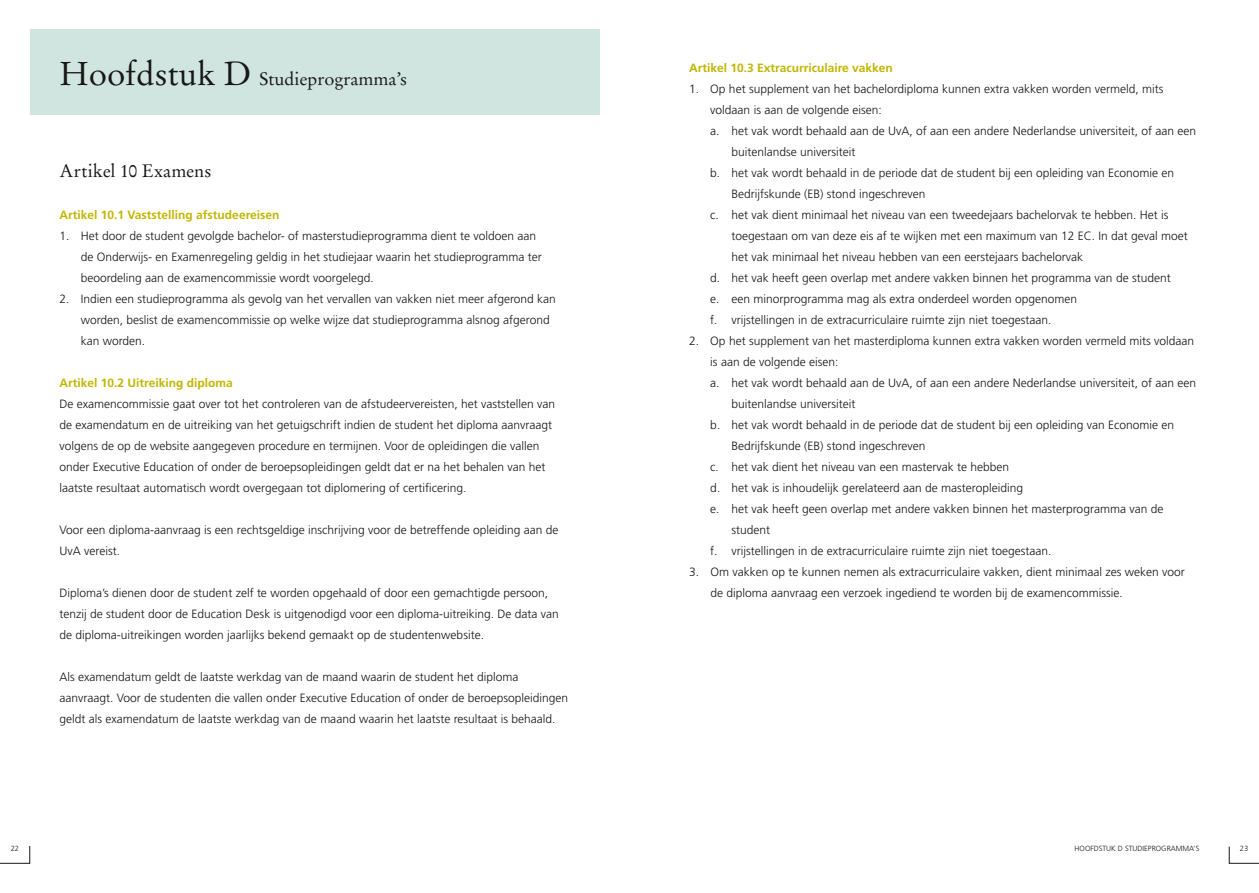
<style>
.page{position:relative;width:1259px;height:893px;background:#fff}
.page>*{position:absolute;margin:0;border:0;box-sizing:border-box;transform-origin:0 0}
.t1{font:18px "Stempel Garamond";color:#181716}
.t2{font:18px "Stempel Garamond LT";letter-spacing:.005em;color:#181716}
.t3{font:300 12px/21px "Frutiger LT";color:#181716}
.t4{font:700 12px "Frutiger LT";color:#c1b600}
.t5{font:300 7.5px "Frutiger LT";color:#181716}
.s1{font-size:33px}
</style>
<div class="page">
<svg style="left:0;top:846px;width:30px;height:18px"></svg>
<svg style="left:1228px;top:846px;width:31px;height:18px"></svg>
<div style="left:30px;top:30px;width:570px;height:85px;background:#d1e5e0"></div>
<h1 class="t1" style="left:60px;top:68px;width:349px"><span class="s1">Hoofdstuk D</span> Studieprogramma’s</h1>
<h1 class="t2" style="left:60px;top:160px;width:153px">Artikel 10 Examens</h1>
<p class="t4" style="left:60px;top:208px;width:221px">Artikel 10.1 Vaststelling afstudeereisen</p>
<p class="t3" style="left:81px;top:226px;width:462px;text-indent:-21px">1. Het door de student gevolgde bachelor- of masterstudieprogramma dient te voldoen aan de Onderwijs- en Examenregeling geldig in het studiejaar waarin het studieprogramma ter beoordeling aan de examencommissie wordt voorgelegd.</p>
<p class="t3" style="left:81px;top:289px;width:476px;text-indent:-21px">2. Indien een studieprogramma als gevolg van het vervallen van vakken niet meer afgerond kan worden, beslist de examencommissie op welke wijze dat studieprogramma alsnog afgerond kan worden.</p>
<p class="t4" style="left:60px;top:376px;width:175px">Artikel 10.2 Uitreiking diploma</p>
<p class="t3" style="left:60px;top:394px;width:497px">De examencommissie gaat over tot het controleren van de afstudeervereisten, het vaststellen van de examendatum en de uitreiking van het getuigschrift indien de student het diploma aanvraagt volgens de op de website aangegeven procedure en termijnen. Voor de opleidingen die vallen onder Executive Education of onder de beroepsopleidingen geldt dat er na het behalen van het laatste resultaat automatisch wordt overgegaan tot diplomering of certificering.</p>
<p class="t3" style="left:60px;top:520px;width:500px">Voor een diploma-aanvraag is een rechtsgeldige inschrijving voor de betreffende opleiding aan de<br>UvA vereist.</p>
<p class="t3" style="left:60px;top:583px;width:501px">Diploma’s dienen door de student zelf te worden opgehaald of door een gemachtigde persoon, tenzij de student door de Education Desk is uitgenodigd voor een diploma-uitreiking. De data van de diploma-uitreikingen worden jaarlijks bekend gemaakt op de studentenwebsite.</p>
<p class="t3" style="left:60px;top:667px;width:510px">Als examendatum geldt de laatste werkdag van de maand waarin de student het diploma aanvraagt. Voor de studenten die vallen onder Executive Education of onder de beroepsopleidingen geldt als examendatum de laatste werkdag van de maand waarin het laatste resultaat is behaald.</p>
<p class="t4" style="left:689px;top:61px;width:205px">Artikel 10.3 Extracurriculaire vakken</p>
<p class="t3" style="left:689px;top:79px;width:476px">1. Op het supplement van het bachelordiploma kunnen extra vakken worden vermeld, mits</p>
<p class="t3" style="left:710px;top:100px;width:173px">voldaan is aan de volgende eisen:</p>
<p class="t3" style="left:710px;top:121px;width:487px">a. het vak wordt behaald aan de UvA, of aan een andere Nederlandse universiteit, of aan een</p>
<p class="t3" style="left:731px;top:142px;width:126px">buitenlandse universiteit</p>
<p class="t3" style="left:710px;top:163px;width:465px">b. het vak wordt behaald in de periode dat de student bij een opleiding van Economie en</p>
<p class="t3" style="left:731px;top:184px;width:195px">Bedrijfskunde (EB) stond ingeschreven</p>
<p class="t3" style="left:710px;top:205px;width:459px">c. het vak dient minimaal het niveau van een tweedejaars bachelorvak te hebben. Het is</p>
<p class="t3" style="left:731px;top:226px;width:458px">toegestaan om van deze eis af te wijken met een maximum van 12 EC. In dat geval moet</p>
<p class="t3" style="left:731px;top:247px;width:353px">het vak minimaal het niveau hebben van een eerstejaars bachelorvak</p>
<p class="t3" style="left:710px;top:268px;width:462px">d. het vak heeft geen overlap met andere vakken binnen het programma van de student</p>
<p class="t3" style="left:710px;top:289px;width:368px">e. een minorprogramma mag als extra onderdeel worden opgenomen</p>
<p class="t3" style="left:710px;top:310px;width:343px">f. vrijstellingen in de extracurriculaire ruimte zijn niet toegestaan.</p>
<p class="t3" style="left:689px;top:331px;width:506px">2. Op het supplement van het masterdiploma kunnen extra vakken worden vermeld mits voldaan</p>
<p class="t3" style="left:710px;top:352px;width:130px">is aan de volgende eisen:</p>
<p class="t3" style="left:710px;top:373px;width:487px">a. het vak wordt behaald aan de UvA, of aan een andere Nederlandse universiteit, of aan een</p>
<p class="t3" style="left:731px;top:394px;width:126px">buitenlandse universiteit</p>
<p class="t3" style="left:710px;top:415px;width:465px">b. het vak wordt behaald in de periode dat de student bij een opleiding van Economie en</p>
<p class="t3" style="left:731px;top:436px;width:195px">Bedrijfskunde (EB) stond ingeschreven</p>
<p class="t3" style="left:710px;top:457px;width:300px">c. het vak dient het niveau van een mastervak te hebben</p>
<p class="t3" style="left:710px;top:478px;width:314px">d. het vak is inhoudelijk gerelateerd aan de masteropleiding</p>
<p class="t3" style="left:710px;top:499px;width:454px">e. het vak heeft geen overlap met andere vakken binnen het masterprogramma van de</p>
<p class="t3" style="left:731px;top:520px;width:40px">student</p>
<p class="t3" style="left:710px;top:541px;width:343px">f. vrijstellingen in de extracurriculaire ruimte zijn niet toegestaan.</p>
<p class="t3" style="left:710px;top:562px;width:476px;text-indent:-21px">3. Om vakken op te kunnen nemen als extracurriculaire vakken, dient minimaal zes weken voor de diploma aanvraag een verzoek ingediend te worden bij de examencommissie.</p>
<p class="t5" style="left:11px;top:844px;width:10px">22</p>
<p class="t5" style="left:1074px;top:844px;width:126px">Hoofdstuk D Studieprogramma’s</p>
<p class="t5" style="left:1240px;top:844px;width:10px">23</p>
</div>
